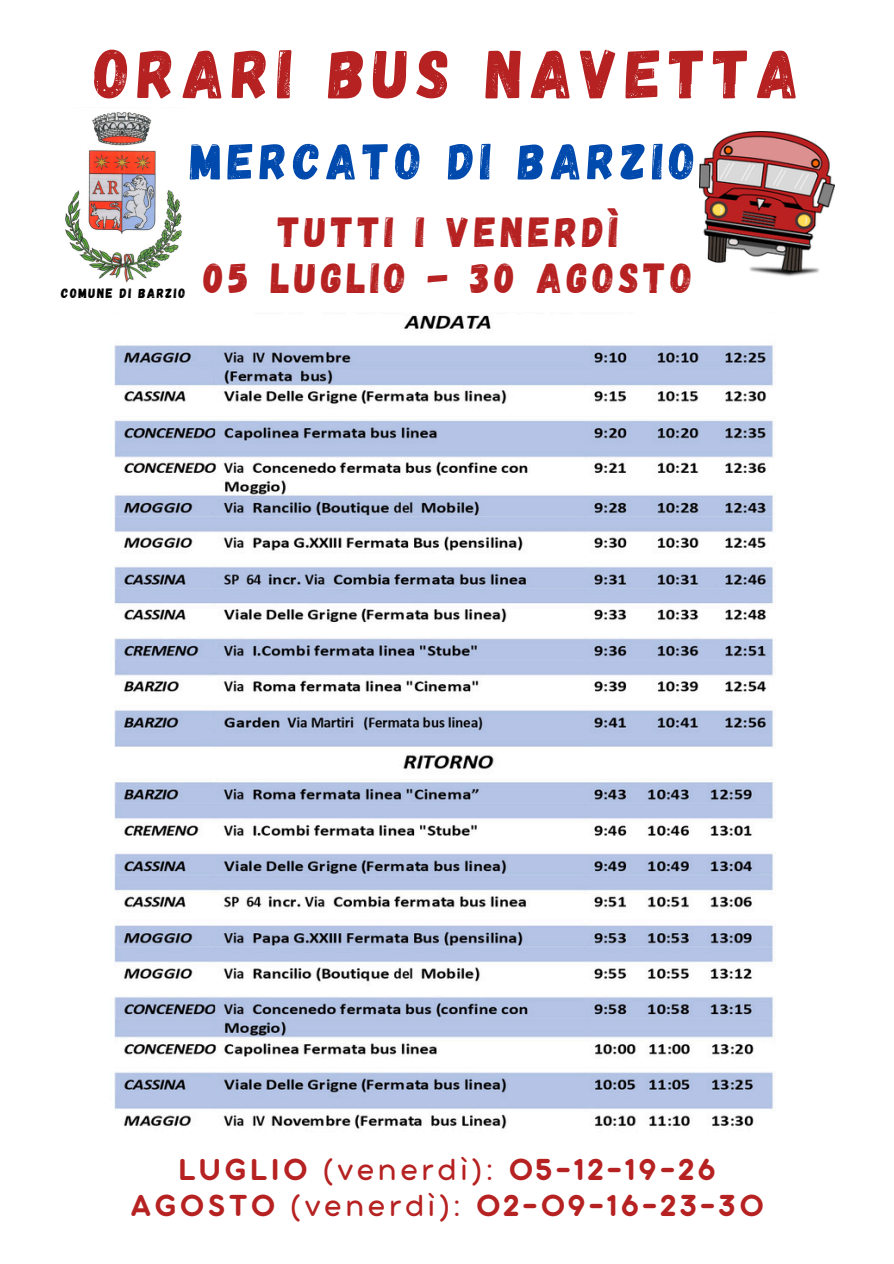
<style>
.page{position:relative;width:894px;height:1264px;background:#fff}
.page>*{position:absolute;margin:0;border:0;box-sizing:border-box;transform-origin:0 0}
.t1{font:69px "Gagalin";letter-spacing:.11em;color:#b62121}
.t2{font:51px "Gagalin";letter-spacing:.11em;color:#004aad}
.t3{font:42px "Gagalin";letter-spacing:.11em;color:#b62121}
.t4{font:33px/36px "Aristotelica Pro Tx Bld";letter-spacing:.11em;color:#b62121;text-align:center}
.t5{font:13.5px "Gagalin";letter-spacing:.11em;color:#000}
.s1{font-family:"Aristotelica Pro Tx"}
</style>
<div class="page">
<img style="left:114px;top:315px;width:659px;height:814px">
<img style="left:699px;top:131px;width:135px;height:146px">
<img style="left:65px;top:112px;width:117px;height:171px">
<h2 class="t1" style="left:95px;top:29px;width:705px">ORARI BUS NAVETTA</h2>
<p class="t2" style="left:190px;top:128px;width:506px">MERCATO DI BARZIO</p>
<h3 class="t3" style="left:278px;top:205px;width:341px">TUTTI I VENERDÌ</h3>
<p class="t5" style="left:61px;top:284px;width:125px">COMUNE DI BARZIO</p>
<h3 class="t3" style="left:204px;top:251px;width:490px">05 LUGLIO - 30 AGOSTO</h3>
<h4 class="t4" style="left:131px;top:1153px;width:633px">LUGLIO <span class="s1">(venerdì):</span> 05-12-19-26<br>AGOSTO <span class="s1">(venerdì):</span> 02-09-16-23-30</h4>
</div>
